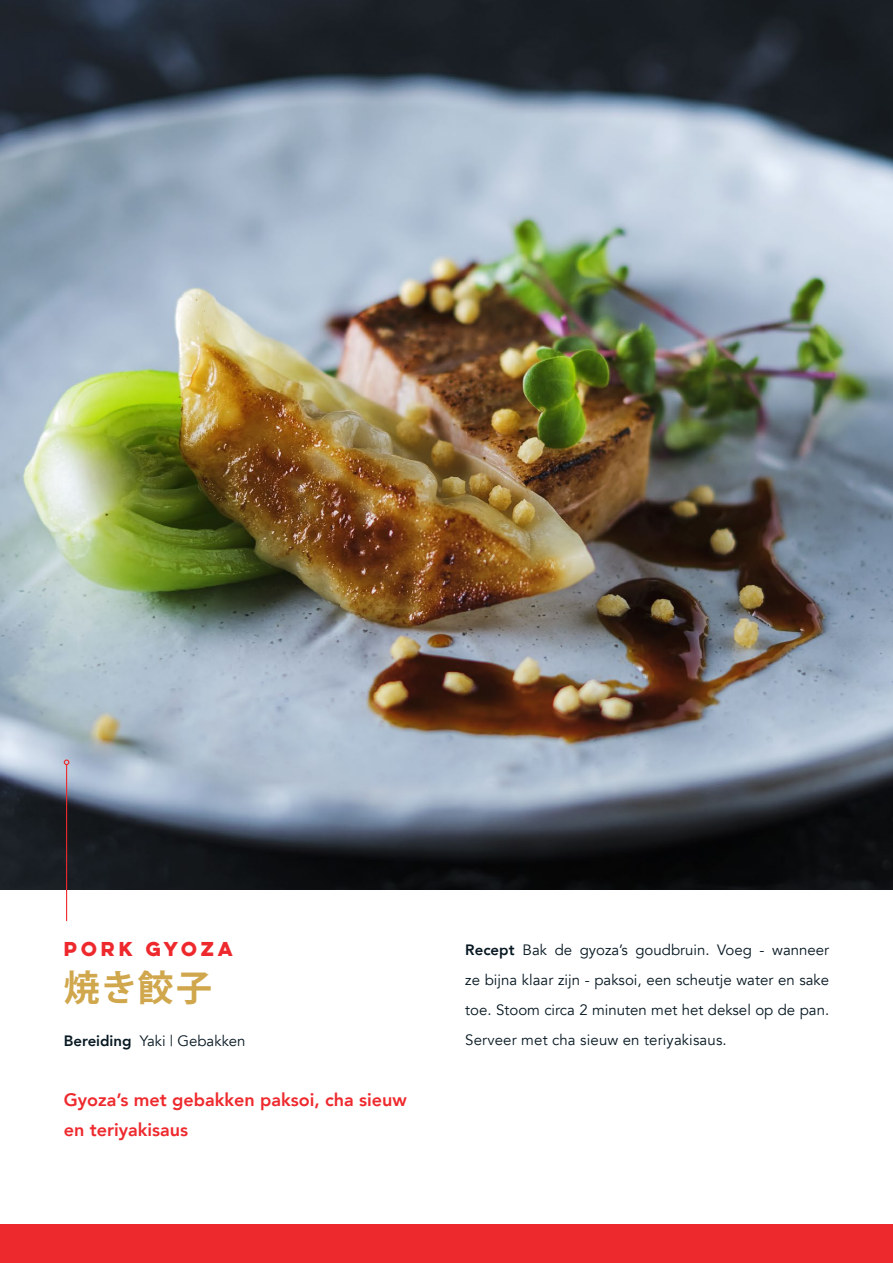
<style>
.page{position:relative;width:893px;height:1263px;background:#fff}
.page>*{position:absolute;margin:0;border:0;box-sizing:border-box;transform-origin:0 0}
.t1{font:700 36px "Koz Go Pr 6 N";color:#d0a74c}
.t2{font:800 18px/30px "Avenir";color:#ee292d}
.t3{font:700 18px "Lulo Clean One";color:#ee292d}
.t4{font:15px/30px "Avenir";letter-spacing:.01em;color:#071822;text-align:justify}
.s1{font-weight:800}
</style>
<div class="page">
<div style="left:0;top:1225px;width:893px;height:38px;background:#ee292d"></div>
<img style="left:0;top:0;width:893px;height:890px">
<hr style="left:66px;top:764px;width:1px;height:157px;background:#ee292d">
<svg style="left:64px;top:759px;width:5px;height:6px"></svg>
<p class="t3" style="left:64px;top:935px;width:175px">PORK GYOZA</p>
<h1 class="t1" style="left:64px;top:968px;width:150px">焼き餃子</h1>
<p class="t4" style="left:64px;top:1026px;width:183px"><span class="s1">Bereiding</span> Yaki | Gebakken</p>
<p class="t2" style="left:64px;top:1085px;width:344px">Gyoza’s met gebakken paksoi, cha sieuw en teriyakisaus</p>
<p class="t4" style="left:465px;top:935px;width:365px"><span class="s1">Recept</span> Bak de gyoza’s goudbruin. Voeg - wanneer ze bijna klaar zijn - paksoi, een scheutje water en sake toe. Stoom circa 2 minuten met het deksel op de pan.<br>Serveer met cha sieuw en teriyakisaus.</p>
</div>
